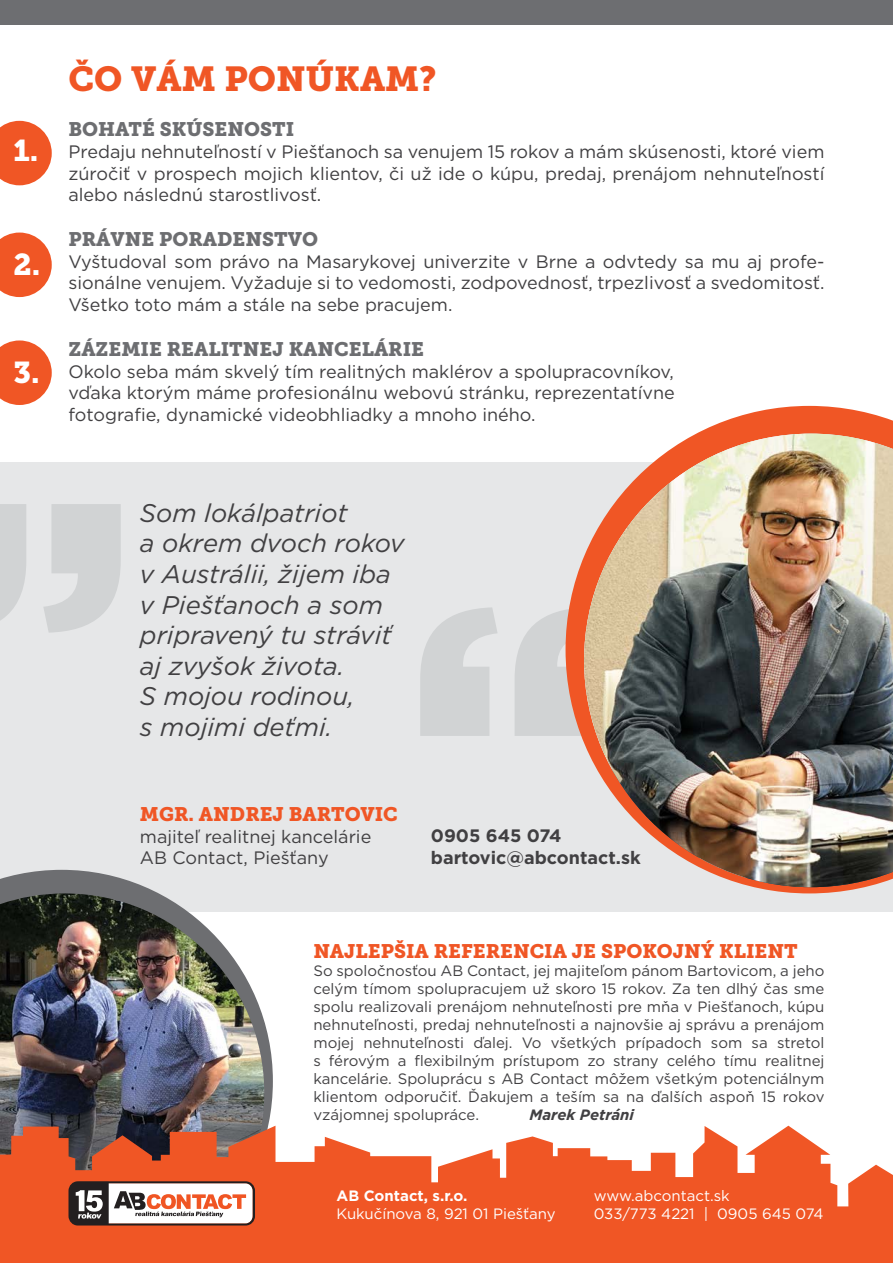
<style>
.page{position:relative;width:893px;height:1263px;background:#fff}
.page>*{position:absolute;margin:0;border:0;box-sizing:border-box;transform-origin:0 0}
.t1{font:900 355.05px "Gotham";color:#d1d3d4}
.t2{font:34.5px "Museo Slab 900";color:#f05625}
.t3{font:30px "Museo Slab 900";color:#fff}
.t4{font:italic 25.5px/30.6px "Gotham";color:#414042}
.t5{font:19.5px "Museo Slab 900";color:#6d6e71}
.t6{font:19.5px "Museo Slab 900";color:#f05625}
.t7{font:18px/21.6px "Gotham";color:#414042;text-align:justify}
.t8{font:700 18px/21.6px "Gotham";color:#414042}
.t9{font:15px/18px "Gotham";color:#414042;text-align:justify}
.t10{font:15px "Gotham";color:#fff}
.t11{font:700 15px "Gotham";color:#fff}
.t12{font:italic 700 15px "Gotham";color:#414042}
</style>
<div class="page">
<div style="left:0;top:462px;width:893px;height:449px;background:#e6e7e8"></div>
<svg style="left:0;top:870px;width:273px;height:256px"></svg>
<img style="left:0;top:893px;width:264px;height:233px">
<svg style="left:566px;top:406px;width:327px;height:487px"></svg>
<img style="left:584px;top:434px;width:309px;height:453px">
<div style="left:0;top:0;width:893px;height:25px;background:#6d6e71"></div>
<svg style="left:0;top:121px;width:52px;height:64px;background:#f27047"></svg>
<svg style="left:0;top:233px;width:52px;height:64px;background:#f27047"></svg>
<svg style="left:0;top:340px;width:52px;height:65px"></svg>
<svg style="left:0;top:1126px;width:893px;height:137px;fill:#f05625"></svg>
<svg style="left:69px;top:1181px;width:186px;height:44px"></svg>
<h3 class="t3" style="left:13px;top:133px;width:26px">1.</h3>
<h3 class="t3" style="left:13px;top:247px;width:28px">2.</h3>
<h3 class="t3" style="left:13px;top:355px;width:28px">3.</h3>
<h2 class="t2" style="left:68px;top:59px;width:370px">ČO VÁM PONÚKAM?</h2>
<p class="t5" style="left:68px;top:118px;width:227px">BOHATÉ SKÚSENOSTI</p>
<p class="t7" style="left:68px;top:140px;width:757px">Predaju nehnuteľností v Piešťanoch sa venujem 15 rokov a mám skúsenosti, ktoré viem zúročiť v prospech mojich klientov, či už ide o kúpu, predaj, prenájom nehnuteľností alebo následnú starostlivosť.</p>
<p class="t5" style="left:68px;top:228px;width:251px">PRÁVNE PORADENSTVO</p>
<p class="t7" style="left:68px;top:250px;width:757px">Vyštudoval som právo na Masarykovej univerzite v Brne a odvtedy sa mu aj profe&shy;sionálne venujem. Vyžaduje si to vedomosti, zodpovednosť, trpezlivosť a svedomitosť.<br>Všetko toto mám a stále na sebe pracujem.</p>
<p class="t5" style="left:68px;top:338px;width:357px">ZÁZEMIE REALITNEJ KANCELÁRIE</p>
<p class="t7" style="left:68px;top:360px;width:608px">Okolo seba mám skvelý tím realitných maklérov a spolupracovníkov, vďaka ktorým máme profesionálnu webovú stránku, reprezentatívne fotografie, dynamické videobhliadky a mnoho iného.</p>
<h1 class="t1" style="left:135px;top:753px;width:196px;rotate:-180deg">“</h1>
<h3 class="t4" style="left:140px;top:497px;width:266px">Som lokálpatriot<br>a okrem dvoch rokov v Austrálii, žijem iba v Piešťanoch a som pripravený tu stráviť aj zvyšok života.<br>S mojou rodinou,<br>s mojimi deťmi.</h3>
<h1 class="t1" style="left:406px;top:487px;width:196px">“</h1>
<p class="t6" style="left:140px;top:803px;width:260px">MGR. ANDREJ BARTOVIC</p>
<p class="t7" style="left:140px;top:825px;width:233px">majiteľ realitnej kancelárie<br>AB Contact, Piešťany</p>
<p class="t8" style="left:431px;top:825px;width:211px">0905 645 074 bartovic@abcontact.sk</p>
<p class="t6" style="left:313px;top:940px;width:486px">NAJLEPŠIA REFERENCIA JE SPOKOJNÝ KLIENT</p>
<p class="t9" style="left:313px;top:961px;width:513px">So spoločnosťou AB Contact, jej majiteľom pánom Bartovicom, a jeho celým tímom spolupracujem už skoro 15 rokov. Za ten dlhý čas sme spolu realizovali prenájom nehnuteľnosti pre mňa v Piešťanoch, kúpu nehnuteľnosti, predaj nehnuteľnosti a najnovšie aj správu a prenájom mojej nehnuteľnosti ďalej. Vo všetkých prípadoch som sa stretol s férovým a flexibilným prístupom zo strany celého tímu realitnej kancelárie. Spoluprácu s AB Contact môžem všetkým potenciálnym klientom odporučiť. Ďakujem a teším sa na ďalších aspoň 15 rokov vzájomnej spolupráce.</p>
<p class="t12" style="left:529px;top:1105px;width:106px">Marek Petráni</p>
<p class="t11" style="left:337px;top:1185px;width:132px">AB Contact, s.r.o.</p>
<p class="t10" style="left:594px;top:1186px;width:138px">www.abcontact.sk</p>
<p class="t10" style="left:337px;top:1204px;width:221px">Kukučínova 8, 921 01 Piešťany</p>
<p class="t10" style="left:594px;top:1204px;width:231px">033/773 4221 | 0905 645 074</p>
</div>
